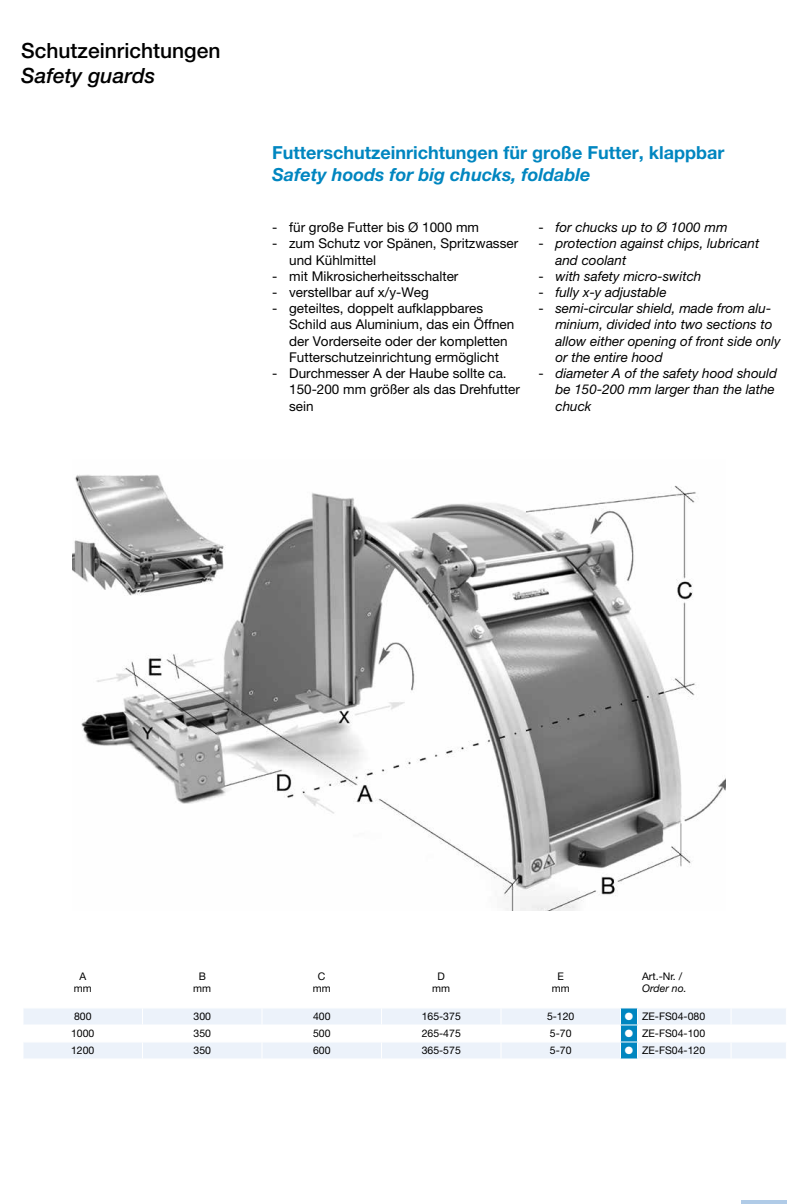
<style>
.page{position:relative;width:808px;height:1204px;background:#fff}
.page>*{position:absolute;margin:0;border:0;box-sizing:border-box;transform-origin:0 0}
.t1{font:500 21px "Helvetica Neue LT Std";color:#000}
.t2{font:italic 500 21px "Helvetica Neue LT Std";color:#000}
.t3{font:700 18px "Helvetica Neue LT Std";color:#0086c0}
.t4{font:italic 700 18px "Helvetica Neue LT Std";color:#0086c0}
.t5{font:13.5px/16.2px "Helvetica Neue LT Std";color:#000}
.t6{font:italic 13.5px/16.2px "Helvetica Neue LT Std";color:#000}
.t7{font:10.5px/12.6px "Helvetica Neue LT Std";color:#000;text-align:center}
.t8{font:italic 10.5px/12.6px "Helvetica Neue LT Std";color:#000}
.s1{font-style:normal}
.s2{color:#fff}
</style>
<div class="page">
<hr style="left:807px;top:0;width:1px;height:1203px;background:#0086c0">
<svg style="left:741px;top:1200px;width:46px;height:3px"></svg>
<div style="left:799px;top:563px;width:9px;height:105px;background:#fff"></div>
<img style="left:73px;top:475px;width:652px;height:435px">
<svg style="left:24px;top:1008px;width:762px;height:51px"></svg>
<hr style="left:637px;top:1058px;width:94px;height:1px;background:#fff">
<hr style="left:731px;top:1058px;width:56px;height:1px;background:#fff">
<h1 class="t1" style="left:21px;top:38px;width:201px">Schutzeinrichtungen</h1>
<h1 class="t2" style="left:21px;top:63px;width:136px">Safety guards</h1>
<h2 class="t3" style="left:272px;top:142px;width:454px">Futterschutzeinrichtungen für große Futter, klappbar</h2>
<h2 class="t4" style="left:272px;top:163px;width:320px">Safety hoods for big chucks, foldable</h2>
<p class="t5" style="left:272px;top:219px;width:208px">- für große Futter bis Ø 1000 mm</p>
<p class="t5" style="left:289px;top:235px;width:230px;text-indent:-17px">- zum Schutz vor Spänen, Spritzwasser und Kühlmittel</p>
<p class="t5" style="left:272px;top:268px;width:188px">- mit Mikrosicherheitsschalter</p>
<p class="t5" style="left:272px;top:284px;width:158px">- verstellbar auf x/y-Weg</p>
<p class="t5" style="left:289px;top:300px;width:227px;text-indent:-17px">- geteiltes, doppelt aufklappbares Schild aus Aluminium, das ein Öffnen der Vorderseite oder der kompletten Futterschutzeinrichtung ermöglicht</p>
<p class="t5" style="left:289px;top:365px;width:232px;text-indent:-17px">- Durchmesser A der Haube sollte ca.<br>150-200 mm größer als das Drehfutter sein</p>
<p class="t6" style="left:538px;top:219px;width:191px"><span class="s1">-</span> for chucks up to Ø 1000 mm</p>
<p class="t6" style="left:555px;top:235px;width:205px;text-indent:-17px"><span class="s1">-</span> protection against chips, lubricant and coolant</p>
<p class="t6" style="left:538px;top:268px;width:164px"><span class="s1">-</span> with safety micro-switch</p>
<p class="t6" style="left:538px;top:284px;width:130px"><span class="s1">-</span> fully x-y adjustable</p>
<p class="t6" style="left:555px;top:300px;width:227px;text-indent:-17px"><span class="s1">-</span> semi-circular shield, made from alu&shy;minium, divided into two sections to allow either opening of front side only or the entire hood</p>
<p class="t6" style="left:555px;top:365px;width:223px;text-indent:-17px"><span class="s1">-</span> diameter A of the safety hood should be 150-200 mm larger than the lathe chuck</p>
<p class="t7" style="left:74px;top:969px;width:19px">A mm</p>
<p class="t7" style="left:193px;top:969px;width:19px">B mm</p>
<p class="t7" style="left:313px;top:969px;width:19px">C mm</p>
<p class="t7" style="left:432px;top:969px;width:19px">D mm</p>
<p class="t7" style="left:552px;top:969px;width:19px">E mm</p>
<p class="t8" style="left:642px;top:969px;width:46px"><span class="s1">Art.-Nr.</span> /<br>Order no.</p>
<p class="t7" style="left:74px;top:1009px;width:19px">800</p>
<p class="t7" style="left:193px;top:1009px;width:19px">300</p>
<p class="t7" style="left:313px;top:1009px;width:19px">400</p>
<p class="t7" style="left:422px;top:1009px;width:41px">165-375</p>
<p class="t7" style="left:547px;top:1009px;width:29px">5-120</p>
<p class="t7" style="left:625px;top:1009px;width:82px"><span class="s2">●</span> ZE-FS04-080</p>
<p class="t7" style="left:71px;top:1026px;width:25px">1000</p>
<p class="t7" style="left:193px;top:1026px;width:19px">350</p>
<p class="t7" style="left:313px;top:1026px;width:19px">500</p>
<p class="t7" style="left:422px;top:1026px;width:41px">265-475</p>
<p class="t7" style="left:550px;top:1026px;width:23px">5-70</p>
<p class="t7" style="left:625px;top:1026px;width:82px"><span class="s2">●</span> ZE-FS04-100</p>
<p class="t7" style="left:71px;top:1043px;width:25px">1200</p>
<p class="t7" style="left:193px;top:1043px;width:19px">350</p>
<p class="t7" style="left:313px;top:1043px;width:19px">600</p>
<p class="t7" style="left:422px;top:1043px;width:41px">365-575</p>
<p class="t7" style="left:550px;top:1043px;width:23px">5-70</p>
<p class="t7" style="left:625px;top:1043px;width:82px"><span class="s2">●</span> ZE-FS04-120</p>
</div>
